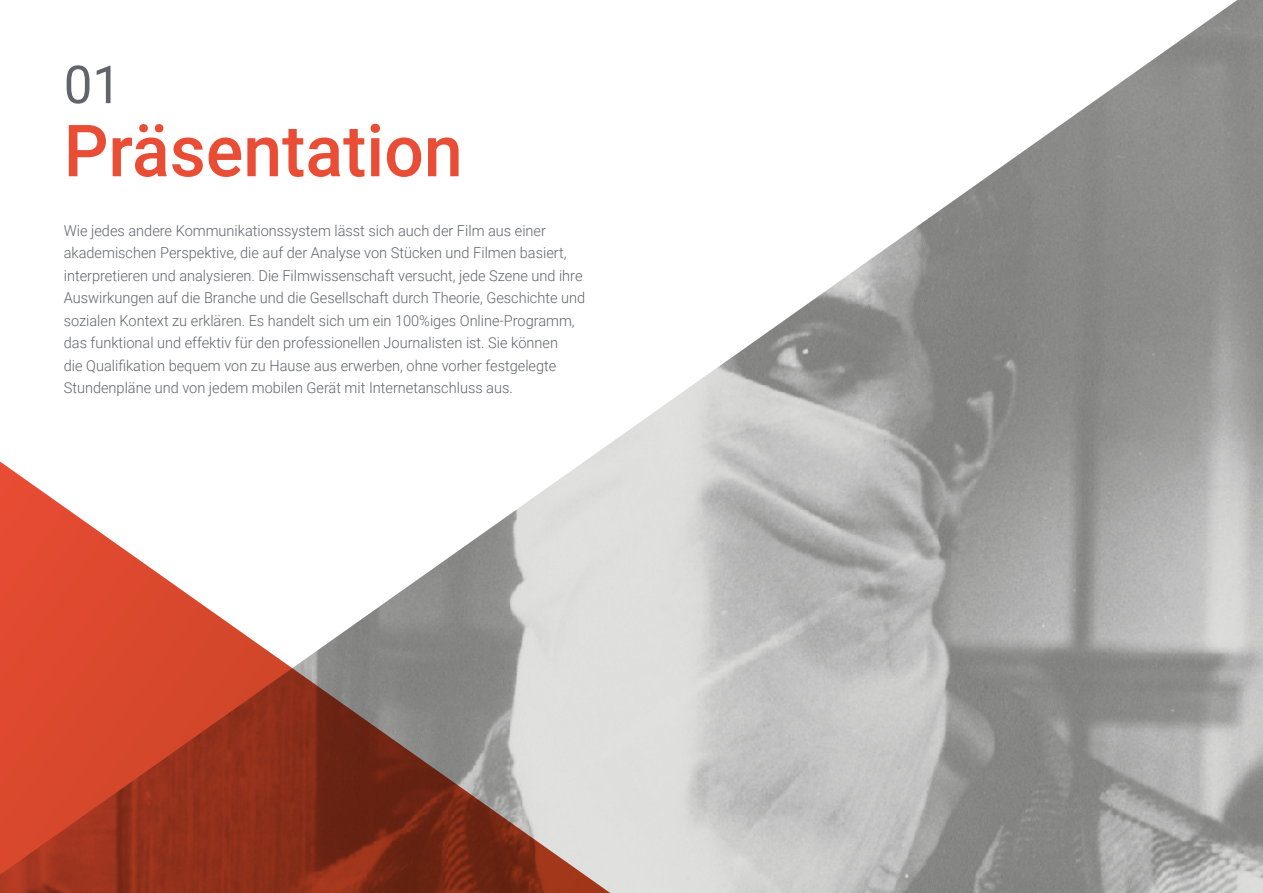
<style>
.page{position:relative;width:1263px;height:893px;background:#fff}
.page>*{position:absolute;margin:0;border:0;box-sizing:border-box;transform-origin:0 0}
.t1{font:500 72px "Roboto";color:#e94d35}
.t2{font:52.5px "Roboto";color:#61646a}
.t3{font:300 15px/22.5px "Roboto";color:#61646a}
</style>
<div class="page">
<img style="left:607px;top:0;width:656px;height:893px">
<svg style="left:0;top:446px;width:640px;height:447px"></svg>
<h2 class="t2" style="left:64px;top:48px;width:59px">01</h2>
<h1 class="t1" style="left:64px;top:100px;width:400px">Präsentation</h1>
<p class="t3" style="left:64px;top:218px;width:523px">Wie jedes andere Kommunikationssystem lässt sich auch der Film aus einer akademischen Perspektive, die auf der Analyse von Stücken und Filmen basiert, interpretieren und analysieren. Die Filmwissenschaft versucht, jede Szene und ihre Auswirkungen auf die Branche und die Gesellschaft durch Theorie, Geschichte und sozialen Kontext zu erklären. Es handelt sich um ein 100%iges Online-Programm, das funktional und effektiv für den professionellen Journalisten ist. Sie können<br>die Qualifikation bequem von zu Hause aus erwerben, ohne vorher festgelegte Stundenpläne und von jedem mobilen Gerät mit Internetanschluss aus.</p>
</div>
